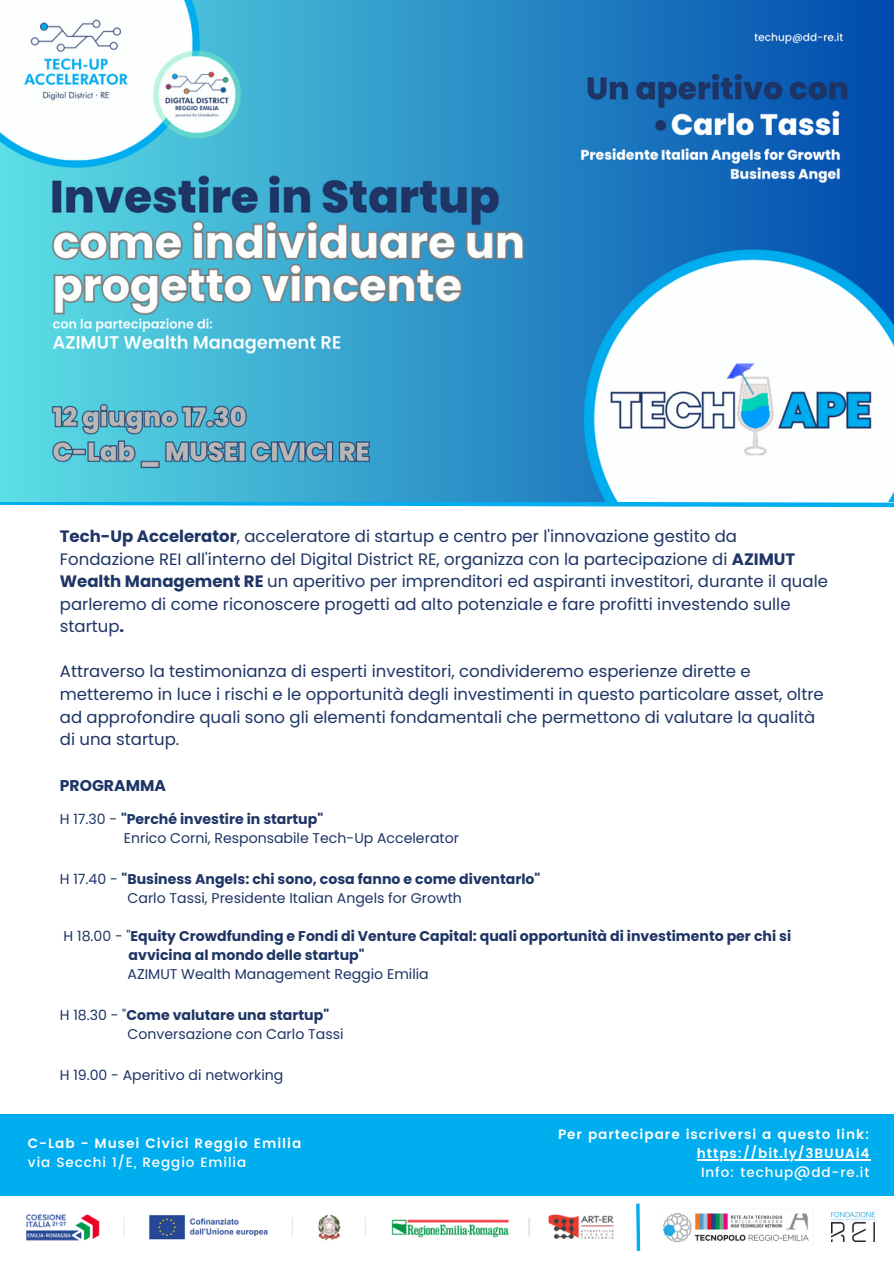
<style>
.page{position:relative;width:894px;height:1264px;background:#fff}
.page>*{position:absolute;margin:0;border:0;box-sizing:border-box;transform-origin:0 0}
.t1{font:16.5px/22.5px "Poppins";color:#1e3565}
.t2{font:700 15.6px "Poppins";color:#1e3565}
.t3{font:700 14.1px "Poppins";color:#1e3565}
.t4{font:14.1px "Poppins";color:#1e3565}
.t5{font:600 13.5px "Poppins";letter-spacing:.07em;color:#fff}
.t6{font:500 13.5px "Poppins";letter-spacing:.07em;color:#fff}
.s1{font-weight:700}
.s2{font-weight:400}
</style>
<div class="page">
<img style="left:663px;top:1213px;width:146px;height:29px">
<img style="left:831px;top:1212px;width:43px;height:29px">
<div style="left:0;top:1114px;width:893px;height:81px;background:#00adee"></div>
<img style="left:26px;top:1214px;width:588px;height:27px">
<svg style="left:636px;top:1203px;width:5px;height:48px"></svg>
<svg style="left:0;top:501px;width:893px;height:7px"></svg>
<img style="left:0;top:0;width:893px;height:501px">
<hr style="left:696px;top:1159px;width:174px;height:1px;background:#fff">
<p class="t1" style="left:60px;top:525px;width:769px"><span class="s1">Tech-Up Accelerator</span>, acceleratore di startup e centro per l'innovazione gestito da Fondazione REI all'interno del Digital District RE, organizza con la partecipazione di <span class="s1">AZIMUT Wealth Management RE</span> un aperitivo per imprenditori ed aspiranti investitori, durante il quale parleremo di come riconoscere progetti ad alto potenziale e fare profitti investendo sulle startup<span class="s1">.</span></p>
<p class="t1" style="left:60px;top:660px;width:765px">Attraverso la testimonianza di esperti investitori, condivideremo esperienze dirette e metteremo in luce i rischi e le opportunità degli investimenti in questo particolare asset, oltre ad approfondire quali sono gli elementi fondamentali che permettono di valutare la qualità di una startup.</p>
<p class="t2" style="left:60px;top:774px;width:107px">PROGRAMMA</p>
<p class="t3" style="left:60px;top:809px;width:265px"><span class="s2">H 17.30 -</span> "Perché investire in startup"</p>
<p class="t4" style="left:124px;top:828px;width:336px">Enrico Corni, Responsabile Tech-Up Accelerator</p>
<p class="t3" style="left:60px;top:868px;width:482px"><span class="s2">H 17.40 -</span> "Business Angels: chi sono, cosa fanno e come diventarlo"</p>
<p class="t4" style="left:128px;top:888px;width:336px">Carlo Tassi, Presidente Italian Angels for Growth</p>
<p class="t3" style="left:64px;top:926px;width:728px"><span class="s2">H 18.00 - "</span>Equity Crowdfunding e Fondi di Venture Capital: quali opportunità di investimento per chi si</p>
<p class="t3" style="left:129px;top:945px;width:237px">avvicina al mondo delle startup"</p>
<p class="t4" style="left:128px;top:964px;width:302px">AZIMUT Wealth Management Reggio Emilia</p>
<p class="t3" style="left:60px;top:1005px;width:271px"><span class="s2">H 18.30 - "</span>Come valutare una startup"</p>
<p class="t4" style="left:128px;top:1024px;width:217px">Conversazione con Carlo Tassi</p>
<p class="t4" style="left:60px;top:1064px;width:225px">H 19.00 - Aperitivo di networking</p>
<p class="t5" style="left:28px;top:1135px;width:275px">C-Lab - Musei Civici Reggio Emilia</p>
<p class="t6" style="left:28px;top:1154px;width:220px">via Secchi 1/E, Reggio Emilia</p>
<p class="t5" style="left:558px;top:1126px;width:313px">Per partecipare iscriversi a questo link:</p>
<p class="t5" style="left:696px;top:1145px;width:174px">https://bit.ly/3BUUAi4</p>
<p class="t6" style="left:700px;top:1164px;width:170px">Info: techup@dd-re.it</p>
</div>
